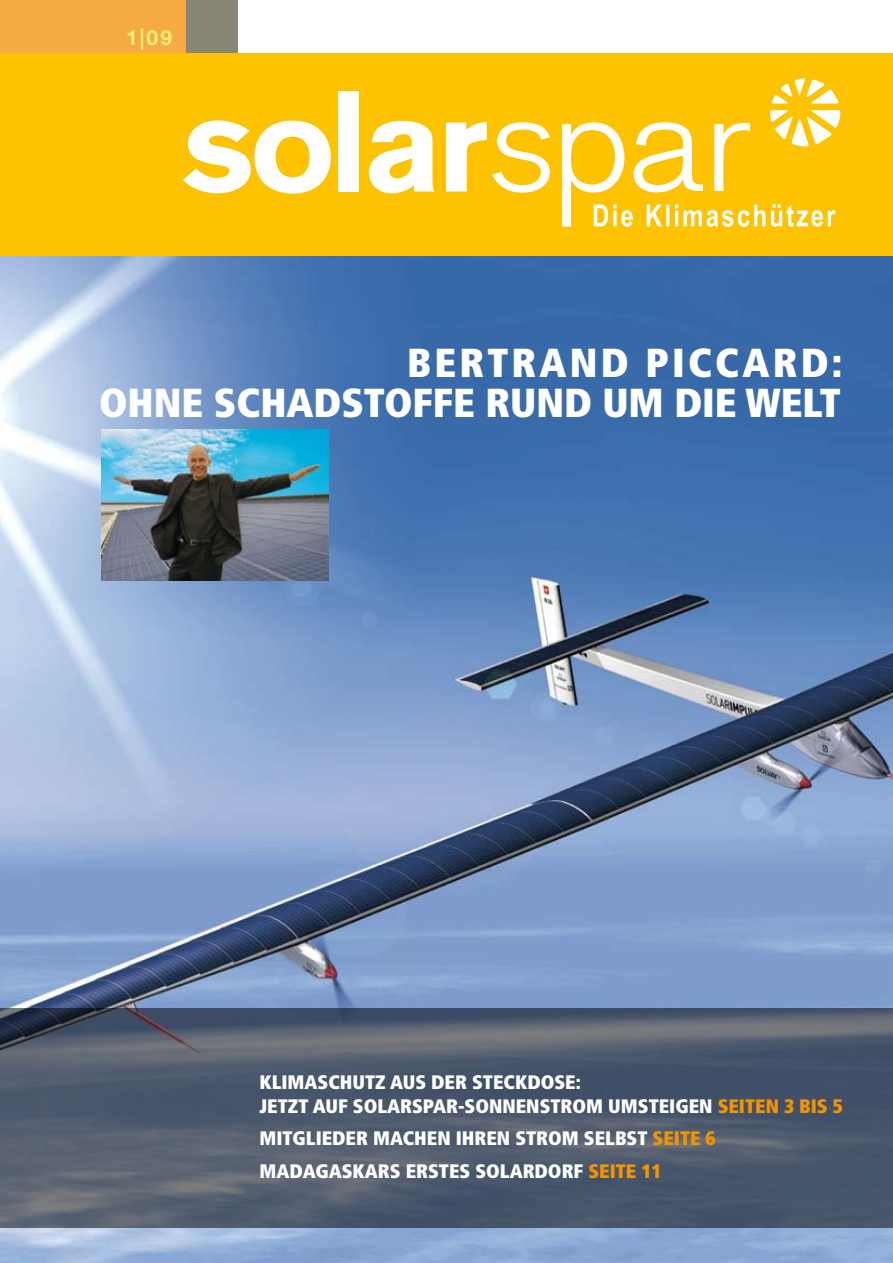
<style>
.page{position:relative;width:893px;height:1263px;background:#fff}
.page>*{position:absolute;margin:0;border:0;box-sizing:border-box;transform-origin:0 0}
.t1{font:900 condensed 40.5px/40.5px "Frutiger";color:#fff;text-align:right}
.t2{font:700 21px "Helvetica Neue CE";color:#ffed7c}
.t3{font:900 condensed 19.5px/23.4px "Frutiger";color:#fff}
.s1{color:#f29400}
</style>
<div class="page">
<img style="left:0;top:256px;width:893px;height:1007px">
<div style="left:0;top:0;width:186px;height:54px;background:#f6aa42"></div>
<div style="left:186px;top:0;width:52px;height:54px;background:#878677"></div>
<div style="left:0;top:54px;width:893px;height:202px;background:#fdc300"></div>
<svg style="left:183px;top:120px;width:148px;height:74px"></svg>
<div style="left:338px;top:91px;width:21px;height:101px;background:#fff"></div>
<svg style="left:369px;top:121px;width:65px;height:72px"></svg>
<svg style="left:446px;top:122px;width:104px;height:71px"></svg>
<svg style="left:562px;top:78px;width:278px;height:149px"></svg>
<svg style="left:0;top:1008px;width:893px;height:220px;background:#4f5b6d"></svg>
<img style="left:102px;top:429px;width:227px;height:151px">
<p class="t2" style="left:126px;top:25px;width:48px">1|09</p>
<h1 class="t1" style="left:99px;top:342px;width:745px">BERTRAND PICCARD:<br>OHNE SCHADSTOFFE RUND UM DIE WELT</h1>
<p class="t3" style="left:259px;top:1071px;width:585px">KLIMASCHUTZ AUS DER STECKDOSE:<br>JETZT AUF SOLARSPAR-SONNENSTROM UMSTEIGEN <span class="s1">SEITEN 3 BIS 5</span></p>
<p class="t3" style="left:259px;top:1122px;width:458px;line-height:32.4px">MITGLIEDER MACHEN IHREN STROM SELBST <span class="s1">SEITE 6<br></span>MADAGASKARS ERSTES SOLARDORF <span class="s1">SEITE 11</span></p>
</div>
